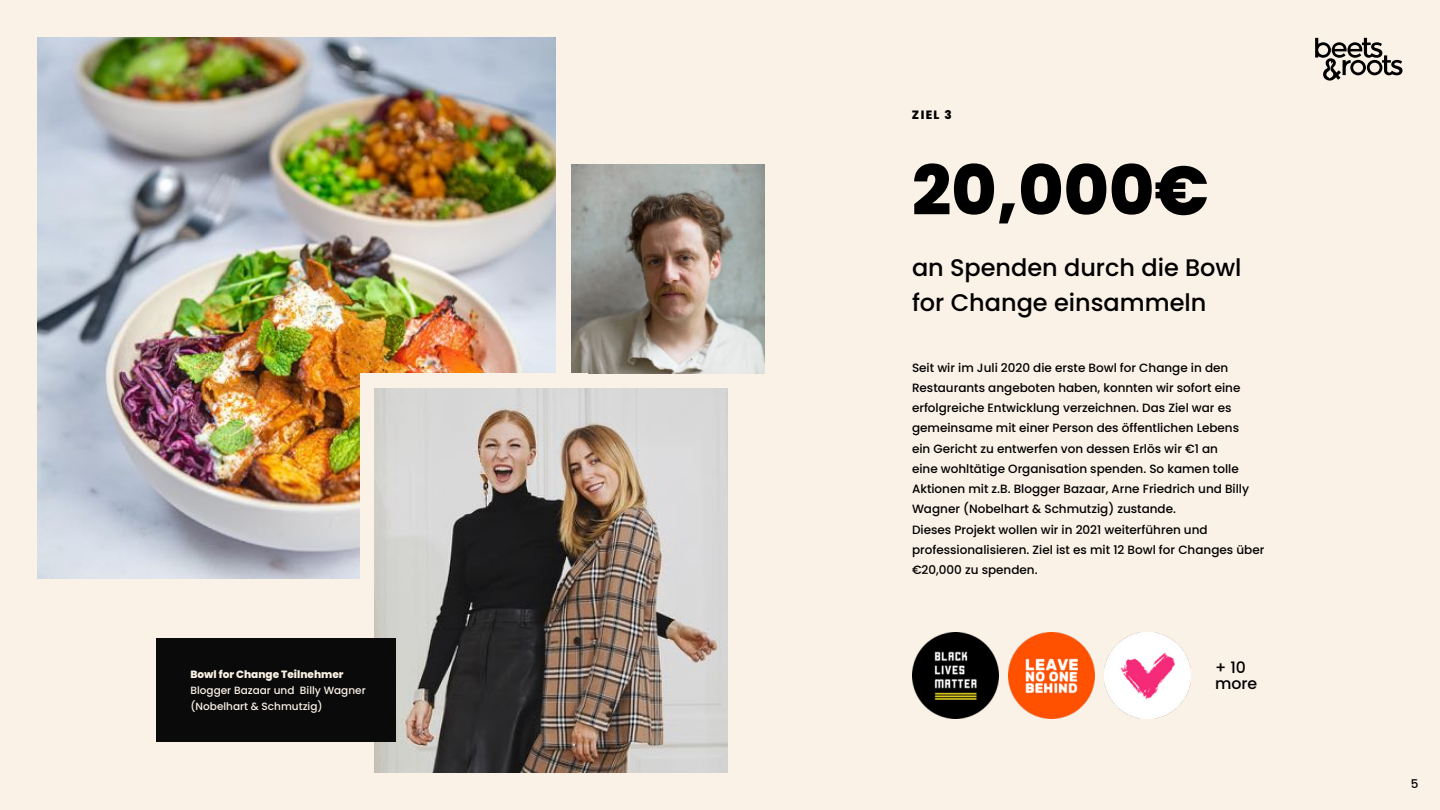
<style>
.page{position:relative;width:1440px;height:810px;background:#faf1e7}
.page>*{position:absolute;margin:0;border:0;box-sizing:border-box;transform-origin:0 0}
.t1{font:800 69px "Poppins";color:#000}
.t2{font:500 24px/35.2px "Poppins";color:#000}
.t3{font:500 15.75px/15.8px "Poppins";color:#000}
.t4{font:500 12px/20.2px "Poppins";color:#000}
.t5{font:800 12px "Poppins";color:#000}
.t6{font:500 10.5px/15.8px "Poppins";color:#fbf1e6}
.t7{font:800 10.5px "Poppins";color:#fbf1e6}
</style>
<div class="page">
<svg style="left:1315px;top:38px;width:87px;height:43px"></svg>
<img style="left:38px;top:38px;width:517px;height:540px">
<img style="left:912px;top:632px;width:86px;height:86px">
<img style="left:1008px;top:632px;width:87px;height:86px">
<img style="left:1105px;top:632px;width:86px;height:86px">
<img style="left:571px;top:165px;width:193px;height:208px">
<div style="left:360px;top:374px;width:228px;height:309px;background:#faf1e7"></div>
<img style="left:375px;top:389px;width:353px;height:383px">
<div style="left:156px;top:638px;width:240px;height:104px;background:#0a0a0a"></div>
<p class="t7" style="left:190px;top:667px;width:155px">Bowl for Change Teilnehmer</p>
<p class="t6" style="left:190px;top:682px;width:177px">Blogger Bazaar und Billy Wagner (Nobelhart &amp; Schmutzig)</p>
<p class="t5" style="left:912px;top:106px;width:41px">ZIEL 3</p>
<h1 class="t1" style="left:912px;top:142px;width:298px">20,000€</h1>
<h2 class="t2" style="left:912px;top:250px;width:331px">an Spenden durch die Bowl for Change einsammeln</h2>
<p class="t4" style="left:912px;top:357px;width:354px">Seit wir im Juli 2020 die erste Bowl for Change in den Restaurants angeboten haben, konnten wir sofort eine erfolgreiche Entwicklung verzeichnen. Das Ziel war es gemeinsame mit einer Person des öffentlichen Lebens<br>ein Gericht zu entwerfen von dessen Erlös wir €1 an<br>eine wohltätige Organisation spenden. So kamen tolle Aktionen mit z.B. Blogger Bazaar, Arne Friedrich und Billy Wagner (Nobelhart &amp; Schmutzig) zustande.<br>Dieses Projekt wollen wir in 2021 weiterführen und professionalisieren. Ziel ist es mit 12 Bowl for Changes über €20,000 zu spenden.</p>
<h3 class="t3" style="left:1215px;top:660px;width:44px">+ 10 more</h3>
<p class="t4" style="left:1411px;top:774px;width:9px">5</p>
</div>
